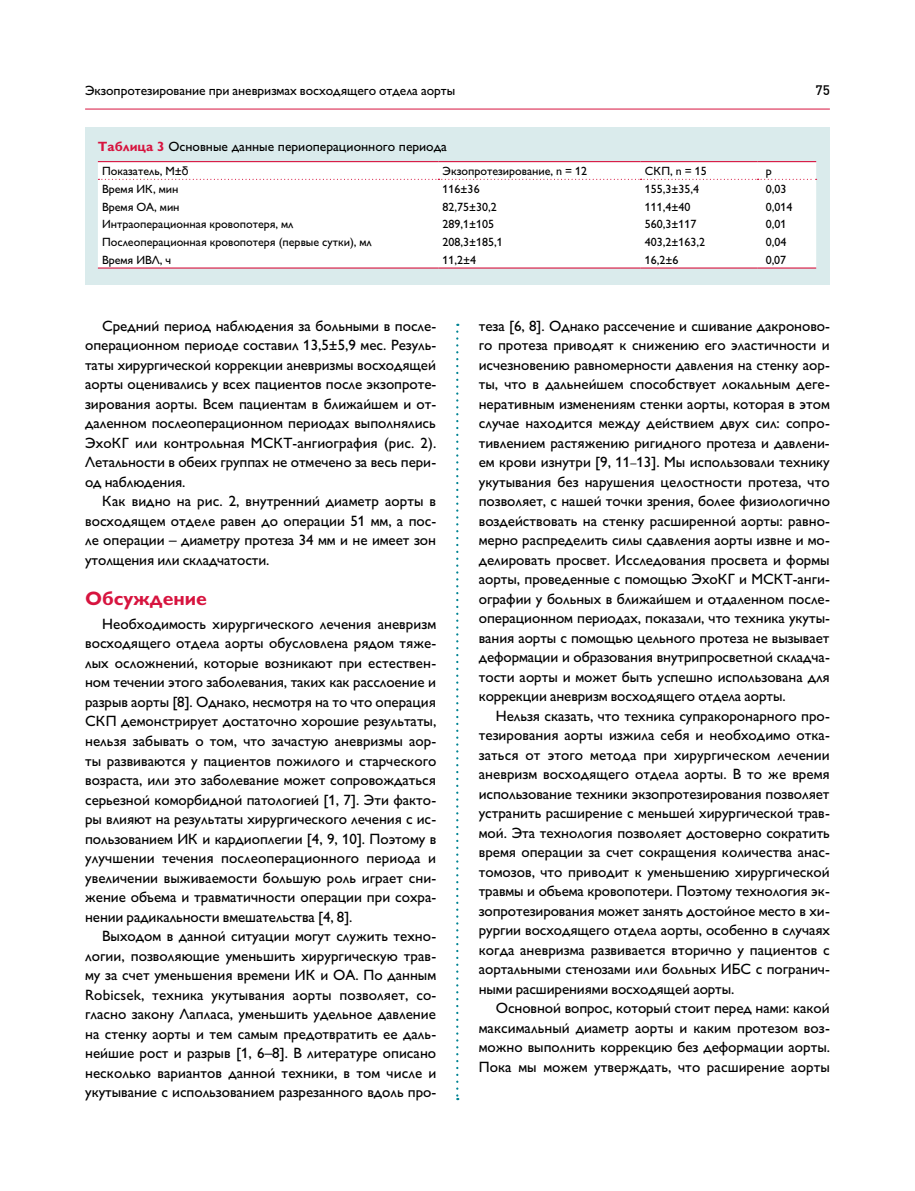
<style>
.page{position:relative;width:915px;height:1191px;background:#fff}
.page>*{position:absolute;margin:0;border:0;box-sizing:border-box;transform-origin:0 0}
.t1{font:700 19.5px "Gill Sans C";letter-spacing:-.005em;color:#d7143f}
.t2{font:15px/19.5px "Gill Sans C";color:#000;text-align:justify}
.t3{font:13.5px "Gill Sans C";letter-spacing:-.005em;color:#000}
.t4{font:500 13.5px "DIN Cyr";color:#000}
.t5{font:12px "Gill Sans C";color:#000}
.s1{font-weight:700;color:#d7143f}
.s2{font-family:"Arial"}
.s3{font-size:12px}
</style>
<div class="page">
<hr style="left:85px;top:109px;width:744px;height:1px;background:#d7143f">
<div style="left:85px;top:128px;width:744px;height:157px;background:#daebec"></div>
<div style="left:98px;top:162px;width:717px;height:105px;background:#fff"></div>
<hr style="left:98px;top:161px;width:340px;height:1px;background:#d7143f">
<hr style="left:438px;top:161px;width:202px;height:1px;background:#d7143f">
<hr style="left:640px;top:161px;width:117px;height:1px;background:#d7143f">
<hr style="left:757px;top:161px;width:58px;height:1px;background:#d7143f">
<hr style="left:98px;top:267px;width:340px;height:2px;background:#d7143f">
<hr style="left:438px;top:267px;width:202px;height:2px;background:#d7143f">
<hr style="left:640px;top:267px;width:117px;height:2px;background:#d7143f">
<hr style="left:757px;top:267px;width:58px;height:2px;background:#d7143f">
<svg style="left:98px;top:179px;width:718px;height:1px"></svg>
<svg style="left:456px;top:324px;width:2px;height:776px"></svg>
<p class="t3" style="left:85px;top:83px;width:371px">Экзопротезирование при аневризмах восходящего отдела аорты</p>
<p class="t3" style="left:98px;top:138px;width:350px"><span class="s1">Таблица 3</span> Основные данные периоперационного периода</p>
<p class="t5" style="left:102px;top:164px;width:88px">Показатель, М±<span class="s2">δ</span></p>
<p class="t5" style="left:442px;top:164px;width:146px">Экзопротезирование, n = 12</p>
<p class="t5" style="left:644px;top:164px;width:63px">СКП, n = 15</p>
<p class="t5" style="left:765px;top:164px;width:7px">p</p>
<p class="t5" style="left:102px;top:182px;width:78px">Время ИК, мин</p>
<p class="t5" style="left:442px;top:182px;width:39px">116±36</p>
<p class="t5" style="left:644px;top:182px;width:56px">155,3±35,4</p>
<p class="t5" style="left:765px;top:182px;width:22px">0,03</p>
<p class="t5" style="left:102px;top:200px;width:79px">Время ОА, мин</p>
<p class="t5" style="left:442px;top:200px;width:56px">82,75±30,2</p>
<p class="t5" style="left:644px;top:200px;width:47px">111,4±40</p>
<p class="t5" style="left:765px;top:200px;width:28px">0,014</p>
<p class="t5" style="left:102px;top:217px;width:193px">Интраоперационная кровопотеря, мл</p>
<p class="t5" style="left:442px;top:217px;width:53px">289,1±105</p>
<p class="t5" style="left:644px;top:217px;width:53px">560,3±117</p>
<p class="t5" style="left:765px;top:217px;width:22px">0,01</p>
<p class="t5" style="left:102px;top:235px;width:271px">Послеоперационная кровопотеря (первые сутки), мл</p>
<p class="t5" style="left:442px;top:235px;width:62px">208,3±185,1</p>
<p class="t5" style="left:644px;top:235px;width:62px">403,2±163,2</p>
<p class="t5" style="left:765px;top:235px;width:22px">0,04</p>
<p class="t5" style="left:102px;top:253px;width:71px">Время ИВЛ, ч</p>
<p class="t5" style="left:442px;top:253px;width:35px">11,2±4</p>
<p class="t5" style="left:644px;top:253px;width:35px">16,2±6</p>
<p class="t5" style="left:765px;top:253px;width:22px">0,07</p>
<p class="t4" style="left:815px;top:83px;width:16px">75</p>
<p class="t2" style="left:85px;top:316px;width:352px;text-indent:17px">Средний период наблюдения за больными в после&shy;операционном периоде составил 13,5±5,9 мес. Резуль&shy;таты хирургической коррекции аневризмы восходящей аорты оценивались у всех пациентов после экзопроте&shy;зирования аорты. Всем пациентам в ближайшем и от&shy;даленном послеоперационном периодах выполнялись ЭхоКГ или контрольная МСКТ-ангиография (рис. 2).<br>Летальности в обеих группах не отмечено за весь пери&shy;од наблюдения.</p>
<p class="t2" style="left:85px;top:491px;width:352px;text-indent:17px">Как видно на рис. 2, внутренний диаметр аорты в восходящем отделе равен до операции 51 мм, а пос&shy;ле операции – диаметру протеза 34 мм и не имеет зон утолщения или складчатости.</p>
<h1 class="t1" style="left:85px;top:587px;width:123px">Обсуждение</h1>
<p class="t2" style="left:85px;top:614px;width:353px;text-indent:17px">Необходимость хирургического лечения аневризм восходящего отдела аорты обусловлена рядом тяже&shy;лых осложнений, которые возникают при естествен&shy;ном течении этого заболевания, таких как расслоение и разрыв аорты [8]. Однако, несмотря на то что операция СКП демонстрирует достаточно хорошие результаты, нельзя забывать о том, что зачастую аневризмы аор&shy;ты развиваются у пациентов пожилого и старческого возраста, или это заболевание может сопровождаться серьезной коморбидной патологией [1, 7]. Эти факто&shy;ры влияют на результаты хирургического лечения с ис&shy;пользованием ИК и кардиоплегии [4, 9, 10]. Поэтому в улучшении течения послеоперационного периода и увеличении выживаемости большую роль играет сни&shy;жение объема и травматичности операции при сохра&shy;нении радикальности вмешательства [4, 8].</p>
<p class="t2" style="left:85px;top:926px;width:352px;text-indent:17px">Выходом в данной ситуации могут служить техно&shy;логии, позволяющие уменьшить хирургическую трав&shy;му за счет уменьшения времени ИК и ОА. По данным Robicsek, техника укутывания аорты позволяет, со&shy;гласно закону Лапласа, уменьшить удельное давление на стенку аорты и тем самым предотвратить ее даль&shy;нейшие рост и разрыв [1, 6–8]. В литературе описано несколько вариантов данной техники, в том числе и укутывание с использованием разрезанного вдоль про-</p>
<p class="t2" style="left:478px;top:316px;width:352px">теза [6, 8]. Однако рассечение и сшивание дакроново&shy;го протеза приводят к снижению его эластичности и исчезновению равномерности давления на стенку аор&shy;ты, что в дальнейшем способствует локальным деге&shy;неративным изменениям стенки аорты, которая в этом случае находится между действием двух сил: сопро&shy;тивлением растяжению ригидного протеза и давлени&shy;ем крови изнутри [9, 11<span class="s3">–</span>13]. Мы использовали технику укутывания без нарушения целостности протеза, что позволяет, с нашей точки зрения, более физиологично воздействовать на стенку расширенной аорты: равно&shy;мерно распределить силы сдавления аорты извне и мо&shy;делировать просвет. Исследования просвета и формы аорты, проведенные с помощью ЭхоКГ и МСКТ-анги&shy;ографии у больных в ближайшем и отдаленном после&shy;операционном периодах, показали, что техника укуты&shy;вания аорты с помощью цельного протеза не вызывает деформации и образования внутрипросветной складча&shy;тости аорты и может быть успешно использована для коррекции аневризм восходящего отдела аорты.</p>
<p class="t2" style="left:478px;top:706px;width:352px;text-indent:17px">Нельзя сказать, что техника супракоронарного про&shy;тезирования аорты изжила себя и необходимо отка&shy;заться от этого метода при хирургическом лечении аневризм восходящего отдела аорты. В то же время использование техники экзопротезирования позволяет устранить расширение с меньшей хирургической трав&shy;мой. Эта технология позволяет достоверно сократить время операции за счет сокращения количества анас&shy;томозов, что приводит к уменьшению хирургической травмы и объема кровопотери. Поэтому технология эк&shy;зопротезирования может занять достойное место в хи&shy;рургии восходящего отдела аорты, особенно в случаях когда аневризма развивается вторично у пациентов с аортальными стенозами или больных ИБС с погранич&shy;ными расширениями восходящей аорты.</p>
<p class="t2" style="left:478px;top:998px;width:353px;text-indent:17px">Основной вопрос, который стоит перед нами: какой максимальный диаметр аорты и каким протезом воз&shy;можно выполнить коррекцию без деформации аорты.<br>Пока мы можем утверждать, что расширение аорты</p>
</div>
